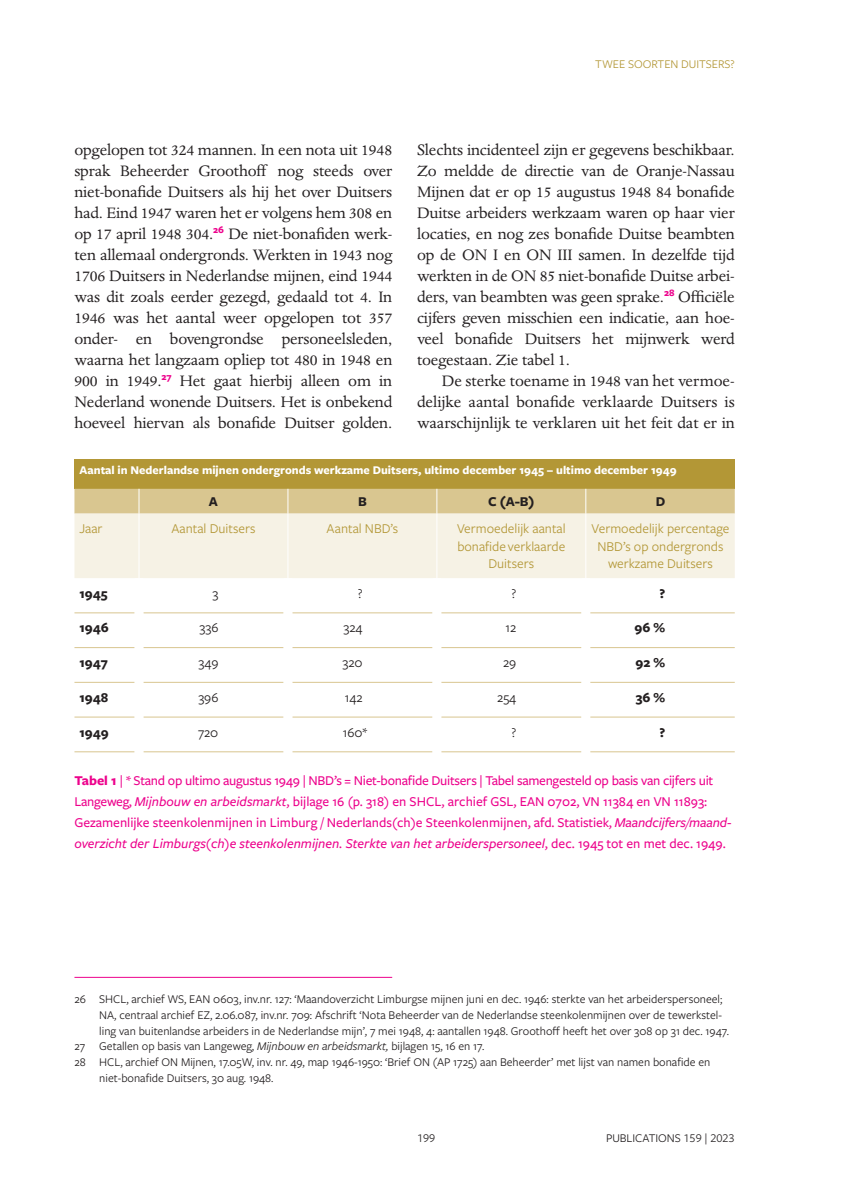
<style>
.page{position:relative;width:844px;height:1191px;background:#fff}
.page>*{position:absolute;margin:0;border:0;box-sizing:border-box;transform-origin:0 0}
.t1{font:17.5px/21px "Dante MT Std";letter-spacing:-.01em;color:#231f20;text-align:justify}
.t2{font:500 14px/21px "Freight Sans Pro";letter-spacing:-.01em;color:#ed028c}
.t3{font:14px/17.5px "Freight Sans Pro";color:#b39736;text-align:center}
.t4{font:700 14px "Freight Sans Pro";color:#231f20}
.t5{font:14px "Freight Sans Pro";color:#231f20}
.t6{font:12.25px "Freight Sans Pro";color:#231f20}
.t7{font:700 12.25px "Freight Sans Pro";color:#fff}
.t8{font:12.25px "Freight Sans Pro";letter-spacing:-.005em;color:#b39736}
.s1{font-weight:700}
.s2{font-style:italic}
</style>
<div class="page">
<hr style="left:74px;top:977px;width:318px;height:1px;background:#ed028c">
<div style="left:74px;top:459px;width:660px;height:30px;background:#b39736"></div>
<div style="left:74px;top:513px;width:660px;height:65px;background:#f6f2e5"></div>
<hr style="left:74px;top:612px;width:61px;height:1px;background:#d9c690">
<hr style="left:143px;top:612px;width:140px;height:1px;background:#d9c690">
<hr style="left:292px;top:612px;width:140px;height:1px;background:#d9c690">
<hr style="left:441px;top:612px;width:140px;height:1px;background:#d9c690">
<hr style="left:590px;top:612px;width:144px;height:1px;background:#d9c690">
<hr style="left:74px;top:647px;width:61px;height:1px;background:#d9c690">
<hr style="left:143px;top:647px;width:140px;height:1px;background:#d9c690">
<hr style="left:292px;top:647px;width:140px;height:1px;background:#d9c690">
<hr style="left:441px;top:647px;width:140px;height:1px;background:#d9c690">
<hr style="left:590px;top:647px;width:144px;height:1px;background:#d9c690">
<hr style="left:74px;top:682px;width:61px;height:1px;background:#d9c690">
<hr style="left:143px;top:682px;width:140px;height:1px;background:#d9c690">
<hr style="left:292px;top:682px;width:140px;height:1px;background:#d9c690">
<hr style="left:441px;top:682px;width:140px;height:1px;background:#d9c690">
<hr style="left:590px;top:682px;width:144px;height:1px;background:#d9c690">
<hr style="left:74px;top:716px;width:61px;height:1px;background:#d9c690">
<hr style="left:143px;top:716px;width:140px;height:1px;background:#d9c690">
<hr style="left:292px;top:716px;width:140px;height:1px;background:#d9c690">
<hr style="left:441px;top:716px;width:140px;height:1px;background:#d9c690">
<hr style="left:590px;top:716px;width:144px;height:1px;background:#d9c690">
<hr style="left:74px;top:751px;width:61px;height:1px;background:#d9c690">
<hr style="left:143px;top:751px;width:140px;height:1px;background:#d9c690">
<hr style="left:292px;top:751px;width:140px;height:1px;background:#d9c690">
<hr style="left:441px;top:751px;width:140px;height:1px;background:#d9c690">
<hr style="left:590px;top:751px;width:144px;height:1px;background:#d9c690">
<div style="left:74px;top:489px;width:660px;height:24px;background:#d9c690"></div>
<hr style="left:138px;top:513px;width:1px;height:65px;background:#fff">
<hr style="left:287px;top:513px;width:1px;height:65px;background:#fff">
<hr style="left:436px;top:513px;width:1px;height:65px;background:#fff">
<hr style="left:585px;top:513px;width:1px;height:65px;background:#fff">
<p class="t8" style="left:595px;top:56px;width:141px">TWEE SOORTEN DUITSERS?</p>
<p class="t1" style="left:74px;top:139px;width:319px">opgelopen tot 324 mannen. In een nota uit 1948 sprak Beheerder Groothoff nog steeds over niet-bonafide Duitsers als hij het over Duitsers had. Eind 1947 waren het er volgens hem 308 en op 17 april 1948 304.<sup>26</sup> De niet-bonafiden werk&shy;ten allemaal ondergronds. Werkten in 1943 nog 1706 Duitsers in Nederlandse mijnen, eind 1944 was dit zoals eerder gezegd, gedaald tot 4. In 1946 was het aantal weer opgelopen tot 357 onder- en bovengrondse personeelsleden, waarna het langzaam opliep tot 480 in 1948 en 900 in 1949.<sup>27</sup> Het gaat hierbij alleen om in Nederland wonende Duitsers. Het is onbekend hoeveel hiervan als bonafide Duitser golden.</p>
<p class="t1" style="left:417px;top:139px;width:319px">Slechts incidenteel zijn er gegevens beschikbaar.<br>Zo meldde de directie van de Oranje-Nassau Mijnen dat er op 15 augustus 1948 84 bonafide Duitse arbeiders werkzaam waren op haar vier locaties, en nog zes bonafide Duitse beambten op de ON I en ON III samen. In dezelfde tijd werkten in de ON 85 niet-bonafide Duitse arbei&shy;ders, van beambten was geen sprake.<sup>28</sup> Officiële cijfers geven misschien een indicatie, aan hoe&shy;veel bonafide Duitsers het mijnwerk werd toegestaan. Zie tabel 1.</p>
<p class="t1" style="left:417px;top:370px;width:319px;text-indent:25px">De sterke toename in 1948 van het vermoe&shy;delijke aantal bonafide verklaarde Duitsers is waarschijnlijk te verklaren uit het feit dat er in</p>
<p class="t7" style="left:79px;top:461px;width:598px">Aantal in Nederlandse mijnen ondergronds werkzame Duitsers, ultimo december 1945 – ultimo december 1949</p>
<p class="t4" style="left:209px;top:492px;width:11px">A</p>
<p class="t4" style="left:358px;top:492px;width:10px">B</p>
<p class="t4" style="left:488px;top:492px;width:48px">C (A-B)</p>
<p class="t4" style="left:655px;top:492px;width:11px">D</p>
<p class="t3" style="left:79px;top:519px;width:25px">Jaar</p>
<p class="t3" style="left:171px;top:519px;width:86px">Aantal Duitsers</p>
<p class="t3" style="left:326px;top:519px;width:73px">Aantal NBD’s</p>
<p class="t3" style="left:457px;top:519px;width:110px">Vermoedelijk aantal bonafide verklaarde<br>Duitsers</p>
<p class="t3" style="left:591px;top:519px;width:139px">Vermoedelijk percentage<br>NBD’s op ondergronds werkzame Duitsers</p>
<p class="t4" style="left:79px;top:583px;width:30px">1945</p>
<p class="t5" style="left:212px;top:584px;width:7px">3</p>
<p class="t5" style="left:357px;top:584px;width:6px">?</p>
<p class="t5" style="left:511px;top:584px;width:6px">?</p>
<p class="t4" style="left:659px;top:583px;width:7px">?</p>
<p class="t4" style="left:79px;top:618px;width:31px">1946</p>
<p class="t5" style="left:199px;top:618px;width:20px">336</p>
<p class="t5" style="left:343px;top:618px;width:21px">324</p>
<p class="t5" style="left:505px;top:618px;width:12px">12</p>
<p class="t4" style="left:634px;top:618px;width:32px">96 %</p>
<p class="t4" style="left:79px;top:653px;width:30px">1947</p>
<p class="t5" style="left:198px;top:653px;width:21px">349</p>
<p class="t5" style="left:342px;top:653px;width:22px">320</p>
<p class="t5" style="left:503px;top:653px;width:15px">29</p>
<p class="t4" style="left:635px;top:653px;width:31px">92 %</p>
<p class="t4" style="left:79px;top:687px;width:30px">1948</p>
<p class="t5" style="left:198px;top:688px;width:21px">396</p>
<p class="t5" style="left:345px;top:688px;width:19px">142</p>
<p class="t5" style="left:497px;top:688px;width:21px">254</p>
<p class="t4" style="left:635px;top:687px;width:31px">36 %</p>
<p class="t4" style="left:79px;top:722px;width:31px">1949</p>
<p class="t5" style="left:198px;top:722px;width:22px">720</p>
<p class="t5" style="left:343px;top:722px;width:26px">160*</p>
<p class="t5" style="left:511px;top:722px;width:6px">?</p>
<p class="t4" style="left:659px;top:722px;width:7px">?</p>
<p class="t2" style="left:74px;top:769px;width:658px"><span class="s1">Tabel 1</span> | * Stand op ultimo augustus 1949 | NBD’s = Niet-bonafide Duitsers | Tabel samengesteld op basis van cijfers uit Langeweg, <span class="s2">Mijnbouw en arbeidsmarkt</span>, bijlage 16 (p. 318) en SHCL, archief GSL, EAN 0702, VN 11384 en VN 11893:<br>Gezamenlijke steenkolenmijnen in Limburg / Nederlands(ch)e Steenkolenmijnen, afd. Statistiek, <span class="s2">Maandcijfers/maand&shy;overzicht der Limburgs(ch)e steenkolenmijnen. Sterkte van het arbeiderspersoneel</span>, dec. 1945 tot en met dec. 1949.</p>
<p class="t6" style="left:74px;top:991px;width:649px">26 SHCL, archief WS, EAN 0603, inv.nr. 127: ‘Maandoverzicht Limburgse mijnen juni en dec. 1946: sterkte van het arbeiderspersoneel;</p>
<p class="t6" style="left:99px;top:1006px;width:624px">NA, centraal archief EZ, 2.06.087, inv.nr. 709: Afschrift ‘Nota Beheerder van de Nederlandse steenkolenmijnen over de tewerkstel-</p>
<p class="t6" style="left:99px;top:1022px;width:631px">ling van buitenlandse arbeiders in de Nederlandse mijn’, 7 mei 1948, 4: aantallen 1948. Groothoff heeft het over 308 op 31 dec. 1947.</p>
<p class="t6" style="left:74px;top:1038px;width:411px">27 Getallen op basis van Langeweg, <span class="s2">Mijnbouw en arbeidsmarkt,</span> bijlagen 15, 16 en 17.</p>
<p class="t6" style="left:74px;top:1054px;width:637px">28 HCL, archief ON Mijnen, 17.05W, inv. nr. 49, map 1946-1950: ‘Brief ON (AP 1725) aan Beheerder’ met lijst van namen bonafide en</p>
<p class="t6" style="left:99px;top:1069px;width:176px">niet-bonafide Duitsers, 30 aug. 1948.</p>
<p class="t6" style="left:417px;top:1130px;width:20px">199</p>
<p class="t6" style="left:606px;top:1130px;width:130px">PUBLICATIONS 159 | 2023</p>
</div>
